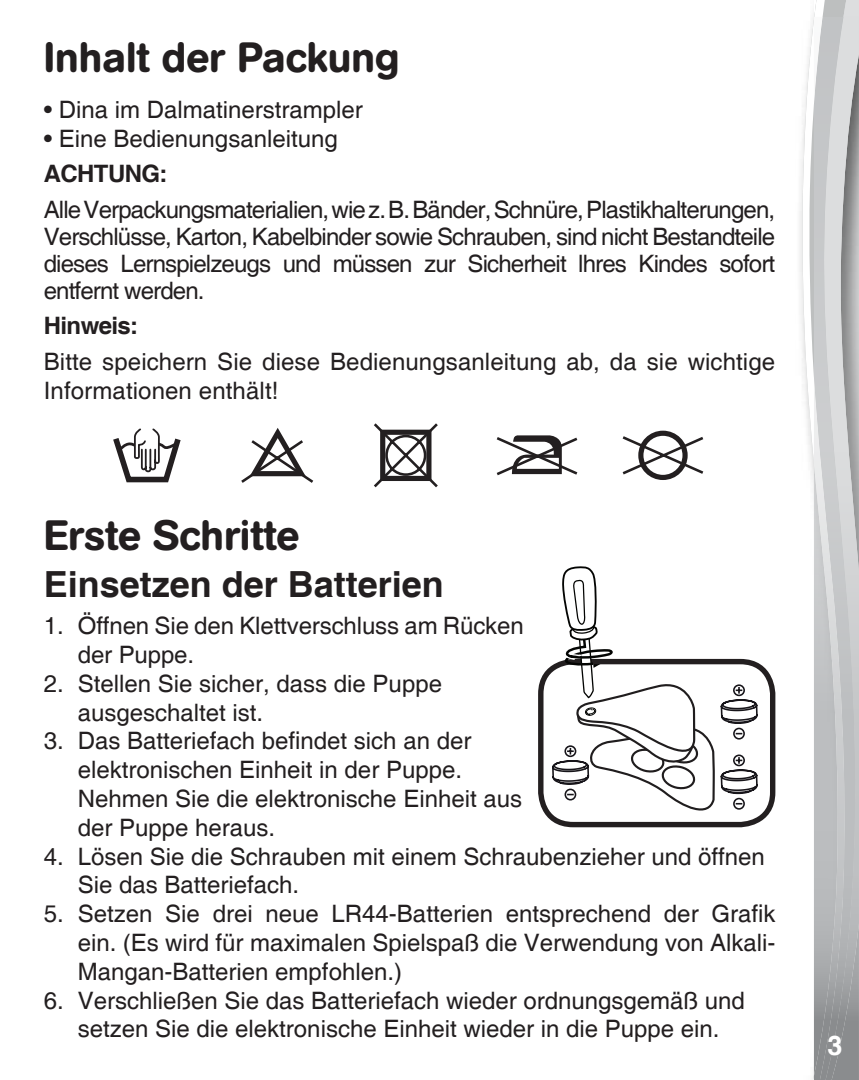
<style>
.page{position:relative;width:859px;height:1080px;background:#fff}
.page>*{position:absolute;margin:0;border:0;box-sizing:border-box;transform-origin:0 0}
.t1{font:500 42px "AG Book Rounded";color:#231f20}
.t2{font:500 42px "AG Book Rounded";color:#231f20}
.t3{font:700 36px "Helvetica";color:#231f20}
.t4{font:700 27px "Helvetica";color:#fff}
.t5{font:24px/28.8px "Helvetica";color:#231f20}
.t6{font:700 24px "Helvetica";letter-spacing:-.025em;color:#231f20}
</style>
<div class="page">
<div style="left:538px;top:659px;width:237px;height:168px;border:5px solid #231f20;border-radius:32px"></div>
<svg style="left:551px;top:566px;width:207px;height:252px"></svg>
<div style="left:733px;top:798px;width:12px;height:12px;border:2px solid #17151a;border-radius:50%"></div>
<svg style="left:241px;top:428px;width:73px;height:55px"></svg>
<svg style="left:374px;top:423px;width:64px;height:65px"></svg>
<div style="left:638px;top:431px;width:50px;height:49px;border:5px solid #231f20;border-radius:50%"></div>
<svg style="left:622px;top:434px;width:82px;height:43px"></svg>
<svg style="left:113px;top:428px;width:68px;height:55px"></svg>
<svg style="left:496px;top:435px;width:82px;height:41px"></svg>
<svg style="left:802px;top:0;width:12px;height:1080px"></svg>
<img style="left:857px;top:17px;width:2px;height:1063px">
<img style="left:847px;top:17px;width:10px;height:1063px">
<img style="left:814px;top:17px;width:33px;height:1063px">
<h1 class="t1" style="left:44px;top:33px;width:357px">Inhalt der Packung</h1>
<p class="t5" style="left:44px;top:96px;width:321px">• Dina im Dalmatinerstrampler</p>
<p class="t5" style="left:44px;top:125px;width:295px">• Eine Bedienungsanleitung</p>
<p class="t6" style="left:44px;top:159px;width:125px">ACHTUNG:</p>
<p class="t5" style="left:44px;top:197px;width:733px;line-height:27px;text-align:justify">Alle Verpackungsmaterialien, wie z. B. Bänder, Schnüre, Plastikhalterungen, Verschlüsse, Karton, Kabelbinder sowie Schrauben, sind nicht Bestandteile dieses Lernspielzeugs und müssen zur Sicherheit lhres Kindes sofort entfernt werden.</p>
<p class="t6" style="left:44px;top:311px;width:96px">Hinweis:</p>
<p class="t5" style="left:44px;top:348px;width:733px">Bitte speichern Sie diese Bedienungsanleitung ab, da sie wichtige<br>Informationen enthält!</p>
<h1 class="t2" style="left:44px;top:511px;width:257px">Erste Schritte</h1>
<h2 class="t3" style="left:44px;top:562px;width:402px">Einsetzen der Batterien</h2>
<p class="t5" style="left:78px;top:612px;width:447px;text-indent:-34px">1. Öffnen Sie den Klettverschluss am Rücken der Puppe.</p>
<p class="t5" style="left:78px;top:670px;width:366px;text-indent:-34px">2. Stellen Sie sicher, dass die Puppe ausgeschaltet ist.</p>
<p class="t5" style="left:78px;top:727px;width:446px;text-indent:-34px">3. Das Batteriefach befindet sich an der elektronischen Einheit in der Puppe.<br>Nehmen Sie die elektronische Einheit aus der Puppe heraus.</p>
<p class="t5" style="left:78px;top:843px;width:689px;text-indent:-34px">4. Lösen Sie die Schrauben mit einem Schraubenzieher und öffnen<br>Sie das Batteriefach.</p>
<p class="t5" style="left:78px;top:900px;width:699px;text-align:justify;text-indent:-34px">5. Setzen Sie drei neue LR44-Batterien entsprechend der Grafik ein. (Es wird für maximalen Spielspaß die Verwendung von Alkali-Mangan-Batterien empfohlen.)</p>
<p class="t5" style="left:44px;top:987px;width:702px;text-align:center">6. Verschließen Sie das Batteriefach wieder ordnungsgemäß und setzen Sie die elektronische Einheit wieder in die Puppe ein.</p>
<p class="t4" style="left:827px;top:1029px;width:17px">3</p>
</div>
